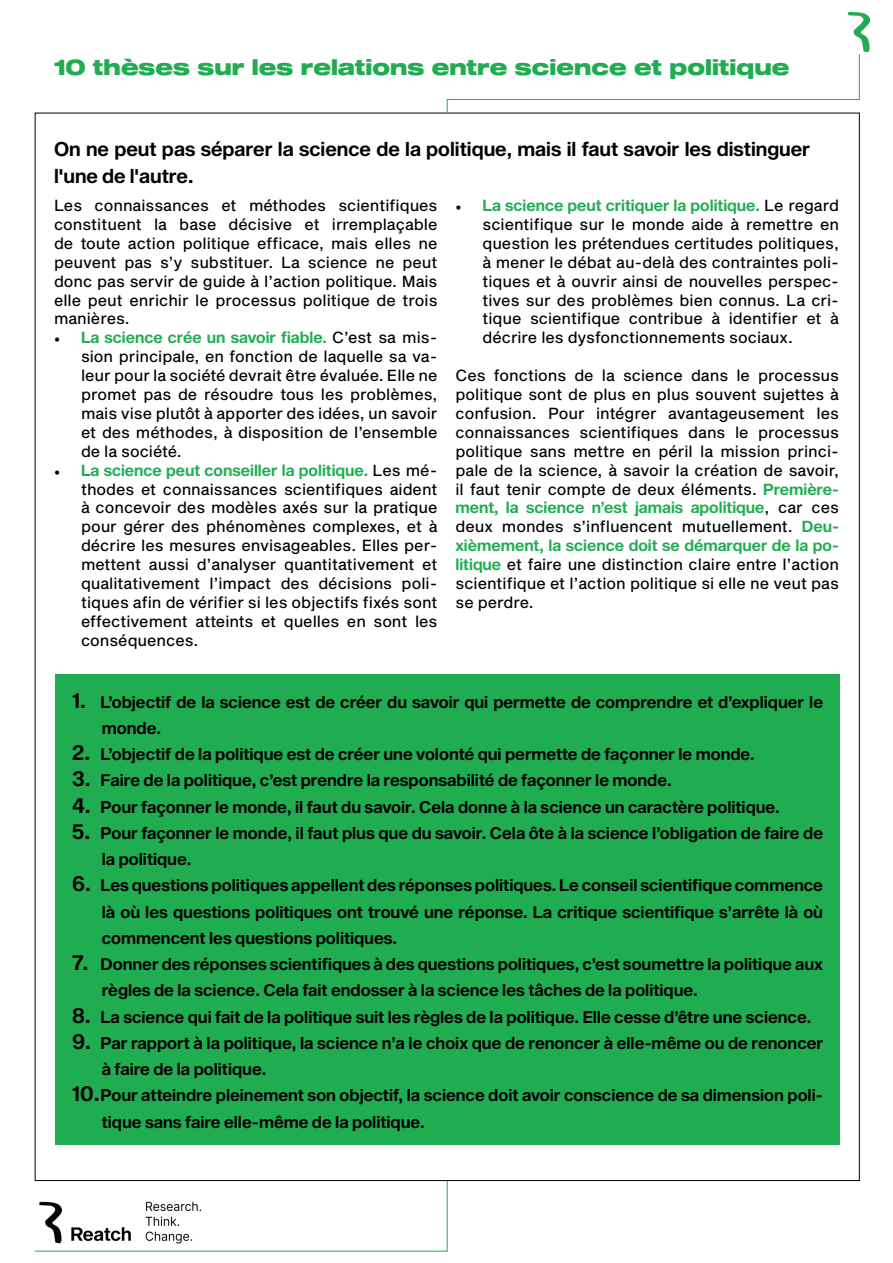
<style>
.page{position:relative;width:893px;height:1263px;background:#fff}
.page>*{position:absolute;margin:0;border:0;box-sizing:border-box;transform-origin:0 0}
.t1{font:21.75px "Sequel 100 Wide 85";color:#20ad51}
.t2{font:19.5px/27px "Sequel Sans Semi Bold Head";color:#000}
.t3{font:16.5px/26.2px "Sequel Sans Semi Bold Head";color:#000}
.t4{font:15.75px/18.9px "Sequel Sans Roman Body";color:#000;text-align:justify}
.s1{font-family:"Minion Pro"}
.s2{font-family:"Sequel Sans Semi Bold Head";color:#20ad51}
.s3{font-size:21px}
</style>
<div class="page">
<svg style="left:221px;top:1180px;width:227px;height:72px"></svg>
<svg style="left:446px;top:54px;width:414px;height:59px"></svg>
<img style="left:848px;top:12px;width:22px;height:39px">
<img style="left:34px;top:1180px;width:187px;height:72px">
<div style="left:55px;top:674px;width:785px;height:471px;background:#20ad51"></div>
<p class="t1" style="left:54px;top:52px;width:737px">10 thèses sur les relations entre science et politique</p>
<p class="t2" style="left:54px;top:136px;width:758px">On ne peut pas séparer la science de la politique, mais il faut savoir les distinguer l'une de l'autre.</p>
<p class="t4" style="left:54px;top:197px;width:385px">Les connaissances et méthodes scientifiques constituent la base décisive et irremplaçable de toute action politique efficace, mais elles ne peuvent pas s’y substituer. La science ne peut donc pas servir de guide à l’action politique. Mais elle peut enrichir le processus politique de trois manières.</p>
<p class="t4" style="left:81px;top:329px;width:358px;text-indent:-27px"><span class="s1">•</span> <span class="s2">La science crée un savoir fiable.</span> C’est sa mis&shy;sion principale, en fonction de laquelle sa va&shy;leur pour la société devrait être évaluée. Elle ne promet pas de résoudre tous les problèmes, mais vise plutôt à apporter des idées, un savoir et des méthodes, à disposition de l’ensemble de la société.</p>
<p class="t4" style="left:81px;top:461px;width:358px;text-indent:-27px"><span class="s1">•</span> <span class="s2">La science peut conseiller la politique.</span> Les mé&shy;thodes et connaissances scientifiques aident à concevoir des modèles axés sur la pratique pour gérer des phénomènes complexes, et à décrire les mesures envisageables. Elles per&shy;mettent aussi d’analyser quantitativement et qualitativement l’impact des décisions poli&shy;tiques afin de vérifier si les objectifs fixés sont effectivement atteints et quelles en sont les conséquences.</p>
<p class="t4" style="left:482px;top:197px;width:358px;text-indent:-27px"><span class="s1">•</span> <span class="s2">La science peut critiquer la politique.</span> Le regard scientifique sur le monde aide à remettre en question les prétendues certitudes politiques, à mener le débat au-delà des contraintes poli&shy;tiques et à ouvrir ainsi de nouvelles perspec&shy;tives sur des problèmes bien connus. La cri&shy;tique scientifique contribue à identifier et à décrire les dysfonctionnements sociaux.</p>
<p class="t4" style="left:455px;top:367px;width:385px">Ces fonctions de la science dans le processus politique sont de plus en plus souvent sujettes à confusion. Pour intégrer avantageusement les connaissances scientifiques dans le processus politique sans mettre en péril la mission princi&shy;pale de la science, à savoir la création de savoir, il faut tenir compte de deux éléments. <span class="s2">Première&shy;ment, la science n’est jamais apolitique</span>, car ces deux mondes s’influencent mutuellement. <span class="s2">Deu&shy;xièmement, la science doit se démarquer de la po&shy;litique</span> et faire une distinction claire entre l’action scientifique et l’action politique si elle ne veut pas se perdre.</p>
<p class="t3" style="left:102px;top:689px;width:723px;text-indent:-30px"><span class="s3">1.</span> L’objectif de la science est de créer du savoir qui permette de comprendre et d’expliquer le monde.</p>
<p class="t3" style="left:72px;top:742px;width:684px"><span class="s3">2.</span> L’objectif de la politique est de créer une volonté qui permette de façonner le monde.</p>
<p class="t3" style="left:72px;top:768px;width:601px"><span class="s3">3.</span> Faire de la politique, c’est prendre la responsabilité de façonner le monde.</p>
<p class="t3" style="left:72px;top:794px;width:709px"><span class="s3">4.</span> Pour façonner le monde, il faut du savoir. Cela donne à la science un caractère politique.</p>
<p class="t3" style="left:102px;top:820px;width:723px;text-indent:-30px"><span class="s3">5.</span> Pour façonner le monde, il faut plus que du savoir. Cela ôte à la science l’obligation de faire de la politique.</p>
<p class="t3" style="left:102px;top:873px;width:723px;text-align:justify;text-indent:-30px"><span class="s3">6.</span> Les questions politiques appellent des réponses politiques. Le conseil scientifique commence là où les questions politiques ont trouvé une réponse. La critique scientifique s’arrête là où commencent les questions politiques.</p>
<p class="t3" style="left:102px;top:952px;width:723px;text-indent:-30px"><span class="s3">7.</span> Donner des réponses scientifiques à des questions politiques, c’est soumettre la politique aux règles de la science. Cela fait endosser à la science les tâches de la politique.</p>
<p class="t3" style="left:72px;top:1004px;width:741px"><span class="s3">8.</span> La science qui fait de la politique suit les règles de la politique. Elle cesse d’être une science.</p>
<p class="t3" style="left:102px;top:1030px;width:723px;text-indent:-30px"><span class="s3">9.</span> Par rapport à la politique, la science n’a le choix que de renoncer à elle-même ou de renoncer à faire de la politique.</p>
<p class="t3" style="left:102px;top:1083px;width:723px;text-indent:-30px"><span class="s3">10.</span>Pour atteindre pleinement son objectif, la science doit avoir conscience de sa dimension poli&shy;tique sans faire elle-même de la politique.</p>
</div>
